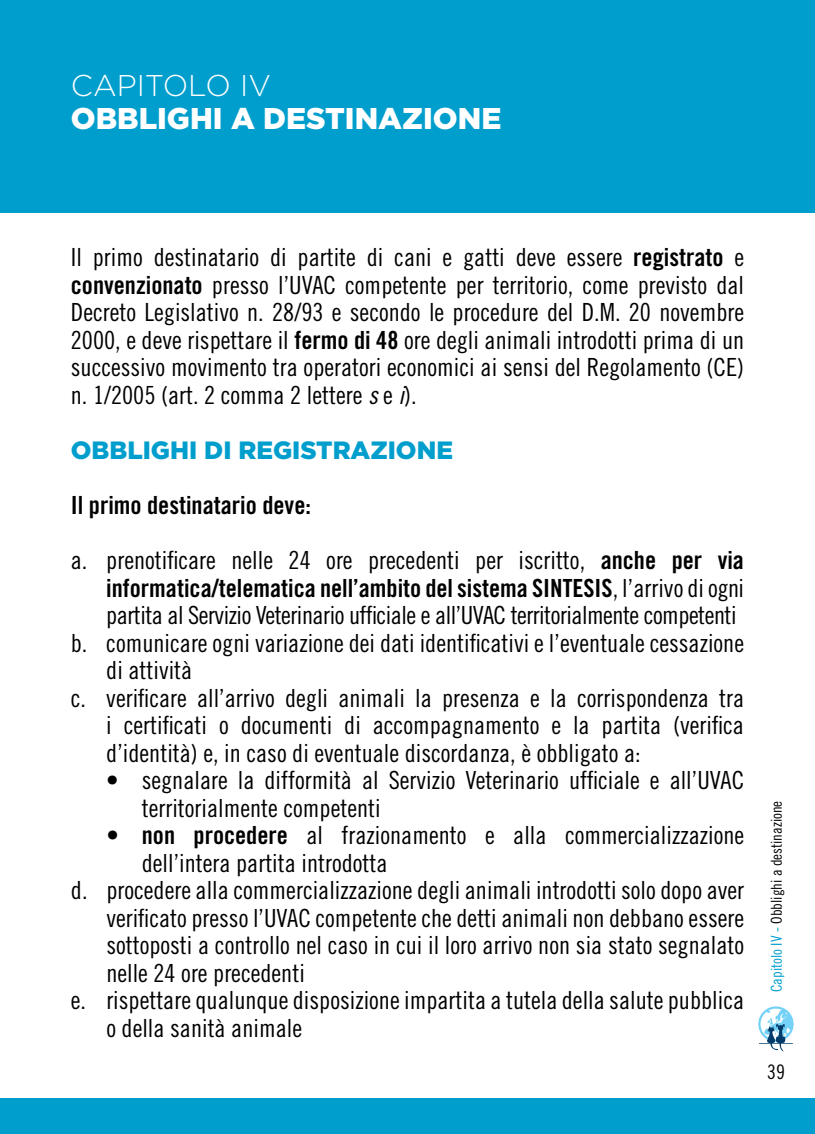
<style>
.page{position:relative;width:815px;height:1134px;background:#fff}
.page>*{position:absolute;margin:0;border:0;box-sizing:border-box;transform-origin:0 0}
.t1{font:900 30px "Gotham";color:#fff}
.t2{font:300 30px "Gotham";color:#fff}
.t3{font:25px/27.5px "Trade Gothic Cond Eighteen";color:#000;text-align:justify}
.t4{font:25px "Trade Gothic Bold Cond Twenty";color:#000}
.t5{font:25px "Trade Gothic Cond Eighteen";letter-spacing:-.02em;color:#000}
.t6{font:900 25px "Gotham";color:#009ecd}
.t7{font:20px "Trade Gothic Cond Eighteen";color:#000}
.t8{font:15px "Trade Gothic Cond Eighteen";color:#000}
.s1{font-family:"Trade Gothic Bold Cond Twenty"}
.s2{font-family:"Trade Gothic Cond Eighteen Obl"}
.s3{font-family:"Trade Gothic Cond Eighteen"}
.s4{color:#009ecd}
</style>
<div class="page">
<svg style="left:758px;top:1006px;width:36px;height:46px"></svg>
<div style="left:0;top:0;width:815px;height:213px;background:#009ecd"></div>
<div style="left:0;top:1098px;width:815px;height:36px;background:#009ecd"></div>
<p class="t2" style="left:71px;top:69px;width:201px">CAPITOLO IV</p>
<p class="t1" style="left:71px;top:101px;width:275px">OBBLIGHI A DESTINAZIONE</p>
<p class="t3" style="left:71px;top:244px;width:675px">Il primo destinatario di partite di cani e gatti deve essere <span class="s1">registrato</span> e <span class="s1">convenzionato</span> presso l’UVAC competente per territorio, come previsto dal Decreto Legislativo n. 28/93 e secondo le procedure del D.M. 20 novembre 2000, e deve rispettare il <span class="s1">fermo di 48</span> ore degli animali introdotti prima di un successivo movimento tra operatori economici ai sensi del Regolamento (CE) n. 1/2005 (art. 2 comma 2 lettere <span class="s2">s</span> e <span class="s2">i</span>).</p>
<p class="t6" style="left:71px;top:436px;width:184px">OBBLIGHI DI REGI</p>
<p class="t6" style="left:300px;top:436px;width:34px">STRAZIONE</p>
<p class="t4" style="left:71px;top:490px;width:242px">Il primo destinatario deve:</p>
<p class="t3" style="left:71px;top:546px;width:675px">a. prenotificare nelle 24 ore precedenti per iscritto, <span class="s1">anche per via</span></p>
<p class="t4" style="left:106px;top:572px;width:639px">informatica/telematica nell’ambito del sistema SINTESIS<span class="s3">, l’arrivo di ogni</span></p>
<p class="t5" style="left:106px;top:600px;width:632px">partita al Servizio Veterinario ufficiale e all’UVAC territorialmente competenti</p>
<p class="t3" style="left:71px;top:629px;width:675px">b. comunicare ogni variazione dei dati identificativi e l’eventuale cessazione</p>
<p class="t3" style="left:106px;top:656px;width:88px">di attività</p>
<p class="t3" style="left:71px;top:684px;width:675px">c. verificare all’arrivo degli animali la presenza e la corrispondenza tra</p>
<p class="t3" style="left:106px;top:711px;width:639px">i certificati o documenti di accompagnamento e la partita (verifica</p>
<p class="t3" style="left:106px;top:739px;width:536px">d’identità) e, in caso di eventuale discordanza, è obbligato a:</p>
<p class="t3" style="left:142px;top:766px;width:604px;text-indent:-35px">• segnalare la difformità al Servizio Veterinario ufficiale e all’UVAC territorialmente competenti</p>
<p class="t3" style="left:106px;top:821px;width:639px"><span class="s1">• non procedere</span> al frazionamento e alla commercializzazione</p>
<p class="t3" style="left:142px;top:849px;width:247px">dell’intera partita introdotta</p>
<p class="t3" style="left:71px;top:876px;width:675px">d. procedere alla commercializzazione degli animali introdotti solo dopo aver</p>
<p class="t3" style="left:106px;top:904px;width:639px">verificato presso l’UVAC competente che detti animali non debbano essere</p>
<p class="t3" style="left:106px;top:931px;width:639px">sottoposti a controllo nel caso in cui il loro arrivo non sia stato segnalato</p>
<p class="t3" style="left:106px;top:959px;width:200px">nelle 24 ore precedenti</p>
<p class="t3" style="left:71px;top:986px;width:675px">e. rispettare qualunque disposizione impartita a tutela della salute pubblica</p>
<p class="t3" style="left:106px;top:1014px;width:197px">o della sanità animale</p>
<p class="t8" style="left:768px;top:992px;width:193px;rotate:-90deg"><span class="s4">Capitolo IV -</span> Obblighi a destinazione</p>
<p class="t7" style="left:767px;top:1060px;width:19px">39</p>
</div>
